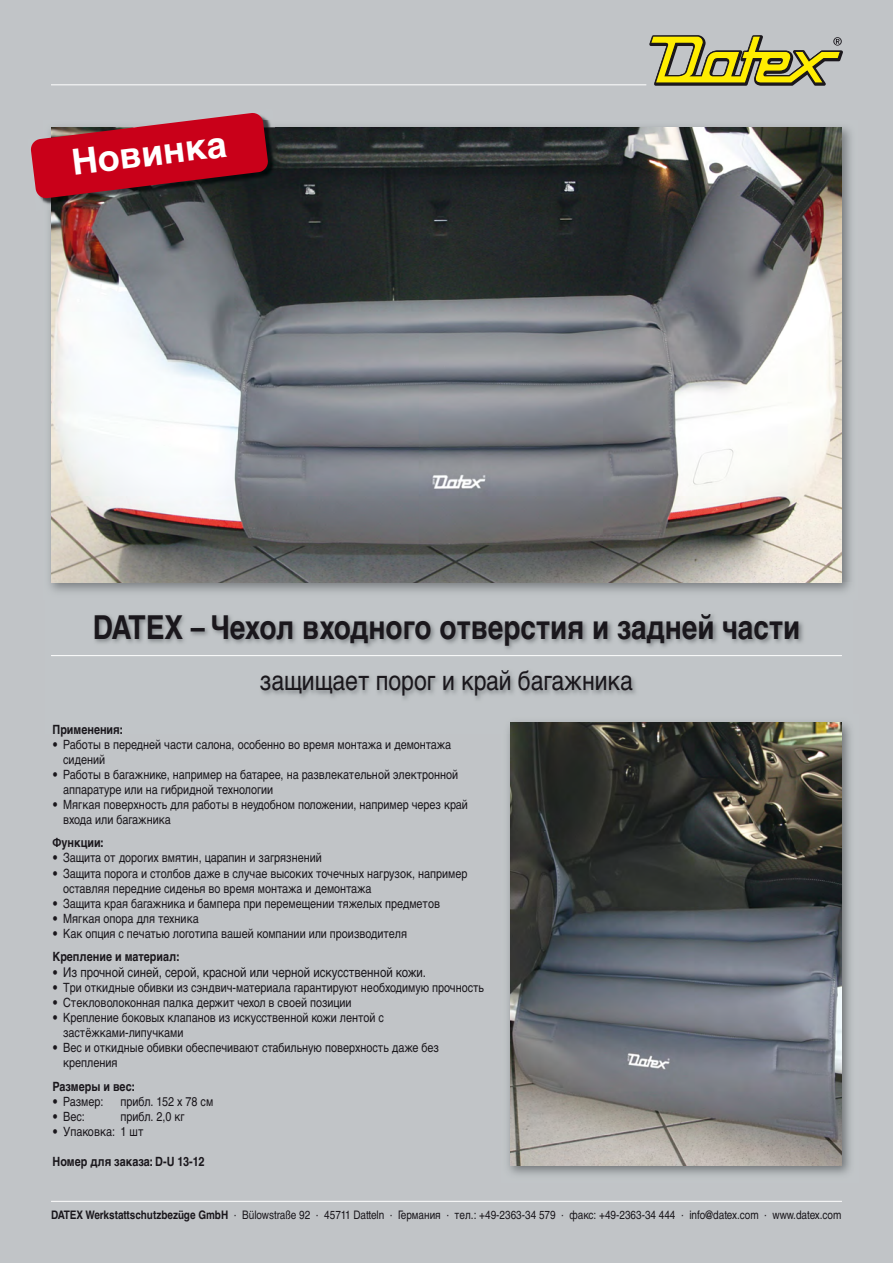
<style>
.page{position:relative;width:893px;height:1263px;background:#c1c4c7}
.page>*{position:absolute;margin:0;border:0;box-sizing:border-box;transform-origin:0 0}
.t1{font:700 36px "Helvetica Cyr";color:#fff}
.t2{font:700 33px "Helvetica Cyr";color:#1a171c;scale:.85 1}
.t3{font:27px "Helvetica Cyr Upright";color:#1a171c;scale:.85 1}
.t4{font:13.5px "Helvetica Cyr Upright";color:#1a171c;scale:.85 1}
.t5{font:12.75px/15px "Helvetica Cyr Upright";color:#1a171c;scale:.85 1}
.t6{font:700 12.75px "Helvetica Cyr";color:#1a171c;scale:.85 1}
.t7{font:11.7px "Helvetica Cyr Upright";color:#1a171c;scale:.85 1}
.s1{font-size:12.75px}
.s2{font-family:"Helvetica Cyr";font-weight:700}
.s3{font-family:"Helvetica Neue";font-weight:700}
.s4{font-family:"Helvetica Neue"}
</style>
<div class="page">
<hr style="left:51px;top:85px;width:595px;height:1px;background:#fff">
<svg style="left:649px;top:35px;width:194px;height:51px"></svg>
<img style="left:94px;top:615px;width:709px;height:84px">
<hr style="left:51px;top:1201px;width:791px;height:1px;background:#fff">
<hr style="left:51px;top:655px;width:791px;height:1px;background:#fff">
<img style="left:49px;top:126px;width:802px;height:466px">
<img style="left:51px;top:128px;width:791px;height:455px">
<img style="left:41px;top:199px;width:10px;height:12px">
<img style="left:268px;top:120px;width:7px;height:8px">
<img style="left:51px;top:128px;width:231px;height:81px">
<svg style="left:31px;top:113px;width:237px;height:86px"></svg>
<img style="left:508px;top:722px;width:343px;height:453px">
<img style="left:510px;top:723px;width:332px;height:442px">
<h1 class="t1" style="left:70px;top:150px;width:157px;rotate:-7deg">Новинка</h1>
<h2 class="t2" style="left:93px;top:615px;width:834px">DATEX – Чехол входного отверстия и задней части</h2>
<h3 class="t3" style="left:260px;top:670px;width:440px">защищает порог и край багажника</h3>
<p class="t6" style="left:53px;top:724px;width:84px">Применения:</p>
<p class="t5" style="left:63px;top:738px;width:458px;text-indent:-11px">• Работы в передней части салона, особенно во время монтажа и демонтажа сидений</p>
<p class="t5" style="left:63px;top:768px;width:466px;text-indent:-11px">• Работы в багажнике, например на батарее, на развлекательной электронной аппаратуре или на гибридной технологии</p>
<p class="t5" style="left:63px;top:798px;width:478px;text-indent:-11px">• Мягкая поверхность для работы в неудобном положении, например через край входа или багажника</p>
<p class="t6" style="left:53px;top:838px;width:62px">Функции:</p>
<p class="t5" style="left:53px;top:852px;width:318px">• Защита от дорогих вмятин, царапин и загрязнений</p>
<p class="t5" style="left:63px;top:867px;width:477px;text-indent:-11px">• Защита порога и столбов даже в случае высоких точечных нагрузок, например оставляя передние сиденья во время монтажа и демонтажа</p>
<p class="t5" style="left:53px;top:897px;width:457px">• Защита края багажника и бампера при перемещении тяжелых предметов</p>
<p class="t5" style="left:53px;top:912px;width:173px">• Мягкая опора для техника</p>
<p class="t5" style="left:53px;top:927px;width:419px">• Как опция с печатью логотипа вашей компании или производителя</p>
<p class="t6" style="left:53px;top:952px;width:151px">Крепление и материал:</p>
<p class="t4" style="left:53px;top:967px;width:441px"><span class="s1">•</span> Из прочной синей, серой, красной или черной искусственной кожи.</p>
<p class="t5" style="left:53px;top:981px;width:509px">• Три откидные обивки из сэндвич-материала гарантируют необходимую прочность</p>
<p class="t5" style="left:53px;top:996px;width:353px">• Стекловолоконная палка держит чехол в своей позиции</p>
<p class="t5" style="left:63px;top:1012px;width:379px;text-indent:-11px">• Крепление боковых клапанов из искусственной кожи лентой с застёжками-липучками</p>
<p class="t5" style="left:63px;top:1042px;width:444px;text-indent:-11px">• Вес и откидные обивки обеспечивают стабильную поверхность даже без крепления</p>
<p class="t6" style="left:53px;top:1082px;width:98px">Размеры и вес:</p>
<p class="t5" style="left:53px;top:1095px;width:61px">• Размер:</p>
<p class="t5" style="left:121px;top:1095px;width:111px">прибл. 152 x 78 см</p>
<p class="t5" style="left:53px;top:1110px;width:40px">• Вес:</p>
<p class="t5" style="left:121px;top:1110px;width:77px">прибл. 2,0 кг</p>
<p class="t5" style="left:53px;top:1125px;width:108px">• Упаковка: 1 шт</p>
<p class="t6" style="left:53px;top:1157px;width:180px">Номер для заказа: D-U 13-12</p>
<p class="t7" style="left:51px;top:1211px;width:931px"><span class="s2">DATEX Werkstattschutzbez</span><span class="s3">ü</span><span class="s2">ge GmbH</span> · B<span class="s4">ü</span>lowstra<span class="s4">ß</span>e 92 · 45711 Datteln · Германия · тел.: +49-2363-34 579 · факс: +49-2363-34 444 · info@datex.com · www.datex.com</p>
</div>
